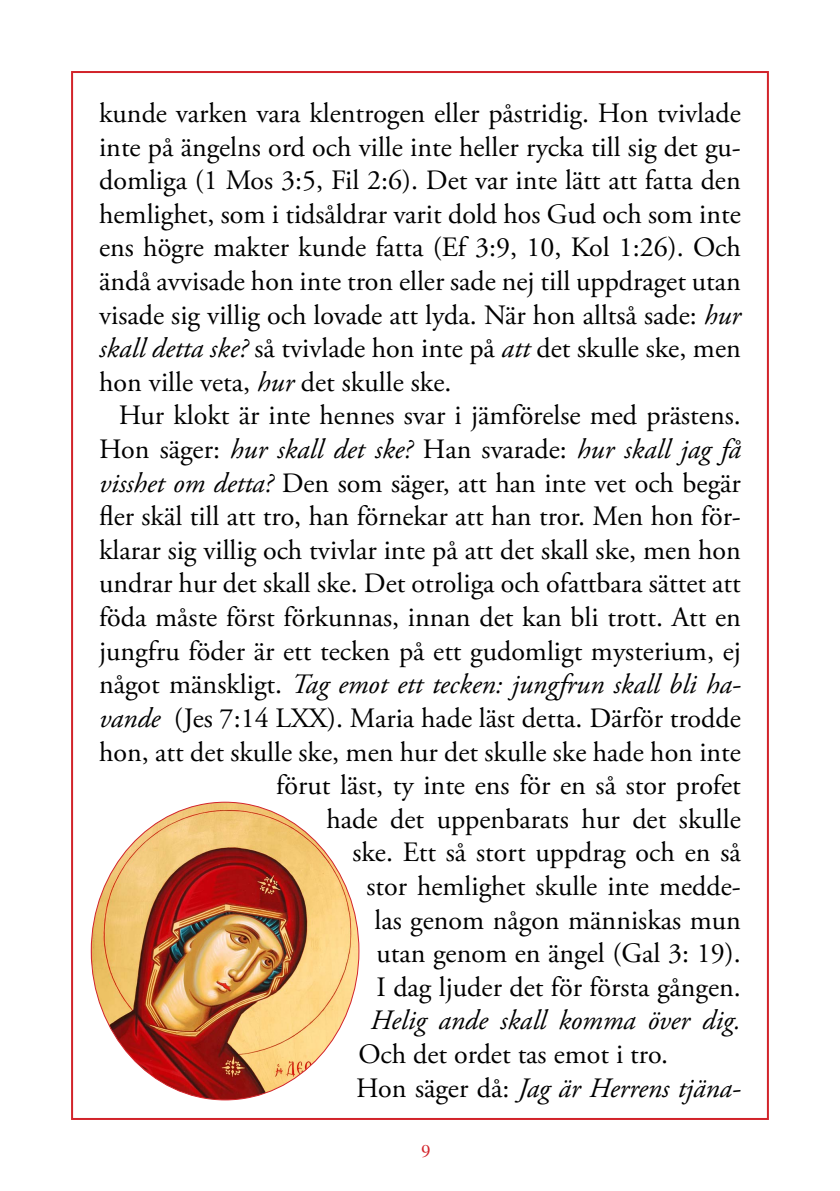
<style>
.page{position:relative;width:840px;height:1191px;background:#fff}
.page>*{position:absolute;margin:0;border:0;box-sizing:border-box;transform-origin:0 0}
.Formatmall{font:28px/33.6px "Adobe Garamond Pro";color:#000;text-align:justify}
.Formatmall-2{font:italic 28px "Adobe Garamond Pro";color:#000}
.t1{font:18px "Times CTOS";color:#d2232a}
.s1{font-style:italic}
.s2{font-style:normal}
</style>
<div class="page">
<img style="left:91px;top:802px;width:268px;height:298px">
<p class="Formatmall" style="left:99px;top:97px;width:643px">kunde varken vara klentrogen eller påstridig. Hon tvivlade inte på ängelns ord och ville inte heller rycka till sig det gu&shy;domliga (1 Mos 3:5, Fil 2:6). Det var inte lätt att fatta den hemlighet, som i tidsåldrar varit dold hos Gud och som inte ens högre makter kunde fatta (Ef 3:9, 10, Kol 1:26). Och ändå avvisade hon inte tron eller sade nej till uppdraget utan visade sig villig och lovade att lyda. När hon alltså sade: <span class="s1">hur skall detta ske?</span> så tvivlade hon inte på <span class="s1">att</span> det skulle ske, men hon ville veta, <span class="s1">hur</span> det skulle ske.</p>
<p class="Formatmall" style="left:119px;top:400px;width:623px">Hur klokt är inte hennes svar i jämförelse med prästens.</p>
<p class="Formatmall-2" style="left:99px;top:432px;width:643px"><span class="s2">Hon säger:</span> hur skall det ske? <span class="s2">Han svarade:</span> hur skall jag få</p>
<p class="Formatmall" style="left:99px;top:467px;width:642px"><span class="s1">visshet om detta?</span> Den som säger, att han inte vet och begär</p>
<p class="Formatmall" style="left:99px;top:500px;width:643px">fler skäl till att tro, han förnekar att han tror. Men hon för-</p>
<p class="Formatmall" style="left:99px;top:534px;width:642px">klarar sig villig och tvivlar inte på att det skall ske, men hon</p>
<p class="Formatmall" style="left:99px;top:568px;width:642px">undrar hur det skall ske. Det otroliga och ofattbara sättet att</p>
<p class="Formatmall" style="left:99px;top:601px;width:643px">föda måste först förkunnas, innan det kan bli trott. Att en</p>
<p class="Formatmall" style="left:99px;top:635px;width:643px">jungfru föder är ett tecken på ett gudomligt mysterium, ej</p>
<p class="Formatmall-2" style="left:99px;top:667px;width:643px"><span class="s2">något mänskligt.</span> Tag emot ett tecken: jungfrun skall bli ha-</p>
<p class="Formatmall" style="left:99px;top:702px;width:643px"><span class="s1">vande</span> (Jes 7:14 LXX). Maria hade läst detta. Därför trodde</p>
<p class="Formatmall" style="left:99px;top:736px;width:643px">hon, att det skulle ske, men hur det skulle ske hade hon inte</p>
<p class="Formatmall" style="left:276px;top:769px;width:465px">förut läst, ty inte ens för en så stor profet</p>
<p class="Formatmall" style="left:326px;top:803px;width:416px">hade det uppenbarats hur det skulle</p>
<p class="Formatmall" style="left:352px;top:836px;width:390px">ske. Ett så stort uppdrag och en så</p>
<p class="Formatmall" style="left:366px;top:870px;width:376px">stor hemlighet skulle inte medde-</p>
<p class="Formatmall" style="left:374px;top:904px;width:368px">las genom någon människas mun</p>
<p class="Formatmall" style="left:376px;top:937px;width:366px">utan genom en ängel (Gal 3: 19).</p>
<p class="Formatmall" style="left:376px;top:971px;width:366px">I dag ljuder det för första gången.</p>
<p class="Formatmall-2" style="left:370px;top:1003px;width:372px">Helig ande skall komma över dig.</p>
<p class="Formatmall" style="left:358px;top:1038px;width:311px">Och det ordet tas emot i tro.</p>
<p class="Formatmall-2" style="left:356px;top:1071px;width:386px"><span class="s2">Hon säger då:</span> Jag är Herrens tjäna-</p>
<p class="t1" style="left:421px;top:1135px;width:10px">9</p>
</div>
